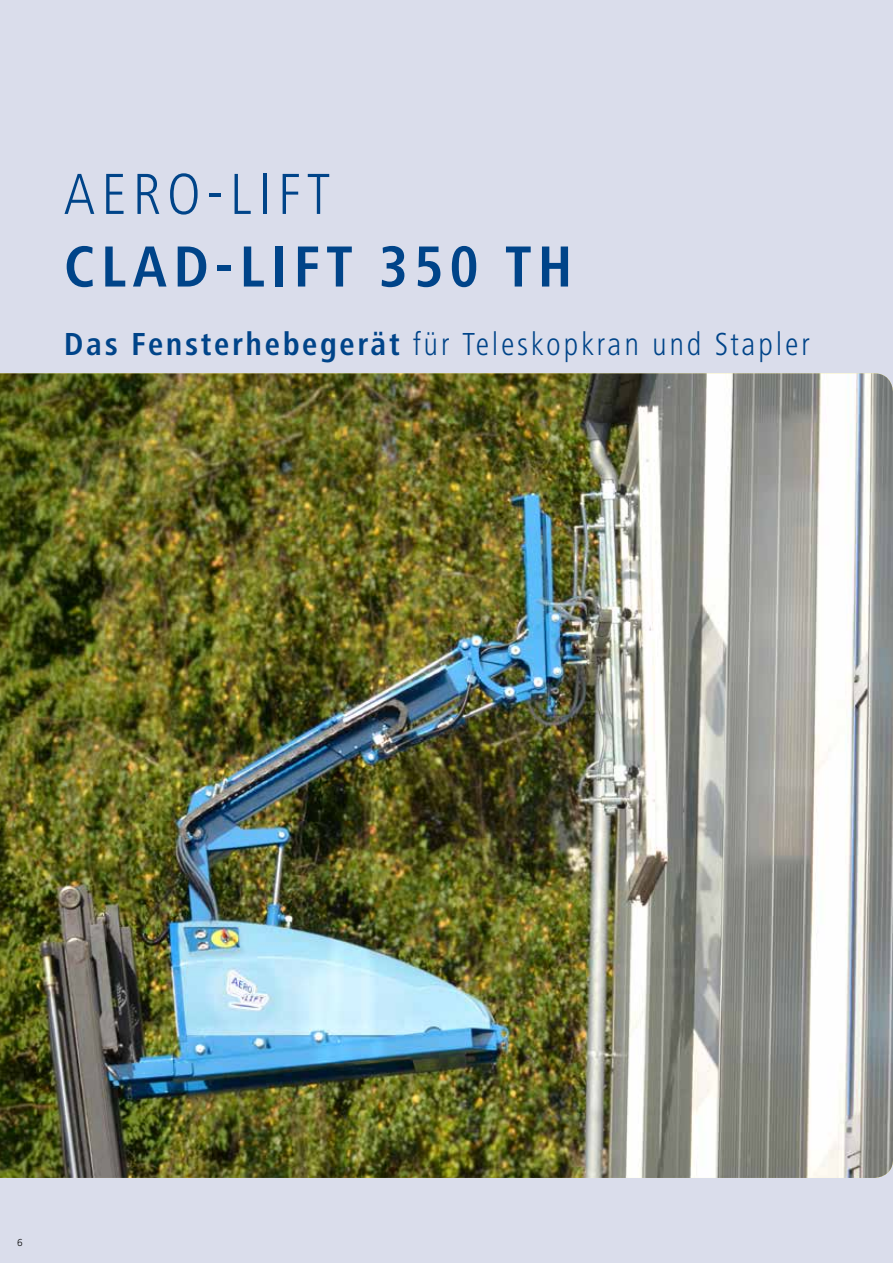
<style>
.page{position:relative;width:893px;height:1263px;background:#daddeb}
.page>*{position:absolute;margin:0;border:0;box-sizing:border-box;transform-origin:0 0}
.t1{font:700 condensed 60px "Frutiger Next LT";letter-spacing:.1em;color:#004489}
.t2{font:300 condensed 60px "Frutiger Next LT";letter-spacing:.1em;color:#004489}
.t3{font:300 condensed 33px "Frutiger Next LT";letter-spacing:.08em;color:#004489}
.t4{font:300 10.5px "Frutiger Next LT";color:#000}
.s1{font-weight:700}
</style>
<div class="page">
<img style="left:0;top:373px;width:893px;height:805px">
<h1 class="t2" style="left:64px;top:161px;width:268px">AERO-LIFT</h1>
<h1 class="t1" style="left:64px;top:233px;width:510px">CLAD-LIFT 350 TH</h1>
<p class="t3" style="left:64px;top:326px;width:748px"><span class="s1">Das Fensterhebegerät</span> für Teleskopkran und Stapler</p>
<p class="t4" style="left:17px;top:1236px;width:7px">6</p>
</div>
